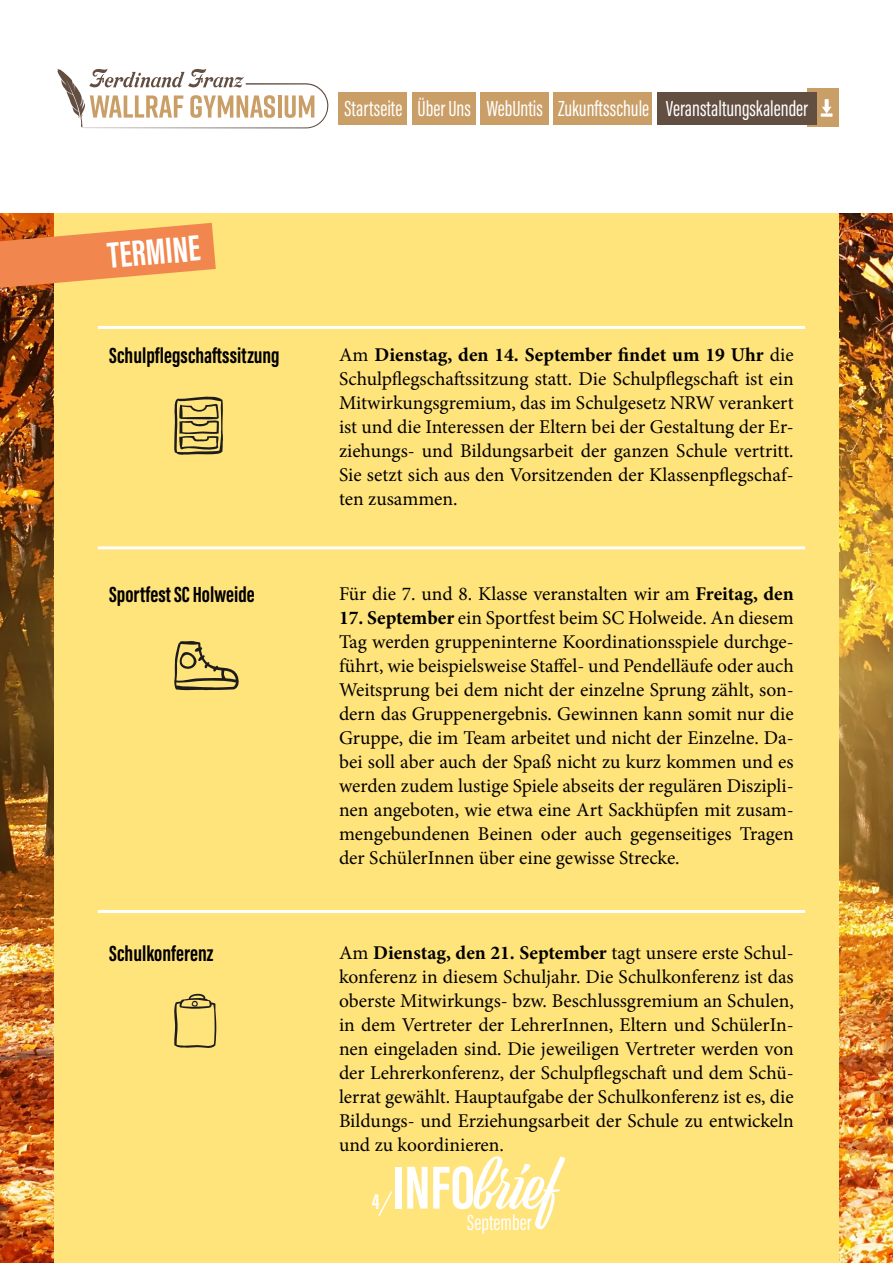
<style>
.page{position:relative;width:893px;height:1263px;background:#fff}
.page>*{position:absolute;margin:0;border:0;box-sizing:border-box;transform-origin:0 0}
.t1{font:62.7px "Viktor Script";color:#fff}
.t2{font:700 37.5px "Acumin Pro Extra Cond";color:#fff}
.t3{font:22.5px "Acumin Pro Extra Cond";color:#fff}
.t4{font:700 22.5px "Acumin Pro Extra Cond";color:#000}
.t5{font:700 22.5px "Acumin Pro Extra Cond";color:#fff}
.t6{font:19.5px/24px "Minion Pro";color:#000;text-align:justify}
.s1{font-weight:700}
.s2{font-family:"Acumin Pro Extra Cond";font-weight:700}
</style>
<div class="page">
<img style="left:0;top:213px;width:893px;height:1050px">
<div style="left:54px;top:207px;width:785px;height:1056px;background:#ffe37b"></div>
<svg style="left:0;top:223px;width:216px;height:65px"></svg>
<div style="left:0;top:0;width:893px;height:213px;background:#fff"></div>
<hr style="left:98px;top:910px;width:707px;height:3px;background:#fff">
<hr style="left:98px;top:546px;width:707px;height:3px;background:#fff">
<svg style="left:174px;top:993px;width:42px;height:55px"></svg>
<hr style="left:98px;top:326px;width:707px;height:3px;background:#fff">
<svg style="left:174px;top:641px;width:65px;height:50px"></svg>
<svg style="left:174px;top:396px;width:49px;height:59px"></svg>
<svg style="left:378px;top:1191px;width:14px;height:25px"></svg>
<div style="left:808px;top:89px;width:31px;height:38px;background:#ca9e67"></div>
<div style="left:339px;top:92px;width:68px;height:32px;background:#ca9e67"></div>
<div style="left:481px;top:92px;width:68px;height:32px;background:#ca9e67"></div>
<div style="left:657px;top:92px;width:159px;height:32px;background:#634e42"></div>
<div style="left:412px;top:92px;width:64px;height:32px;background:#ca9e67"></div>
<div style="left:553px;top:92px;width:99px;height:32px;background:#ca9e67"></div>
<svg style="left:57px;top:69px;width:271px;height:59px"></svg>
<svg style="left:821px;top:99px;width:12px;height:18px"></svg>
<p class="t3" style="left:344px;top:95px;width:465px">Startseite Über Uns WebUntis Zukunftsschule Veranstaltungskalender</p>
<h2 class="t2" style="left:106px;top:233px;width:94px;rotate:-5deg">TERMINE</h2>
<p class="t4" style="left:109px;top:342px;width:172px">Schulpflegschaftssitzung</p>
<p class="t6" style="left:339px;top:343px;width:456px">Am <span class="s1">Dienstag, den 14. September findet um 19 Uhr</span> die Schulpflegschaftssitzung statt. Die Schulpflegschaft ist ein Mitwirkungsgremium, das im Schulgesetz NRW verankert ist und die Interessen der Eltern bei der Gestaltung der Er&shy;ziehungs- und Bildungsarbeit der ganzen Schule vertritt.<br>Sie setzt sich aus den Vorsitzenden der Klassenpflegschaf&shy;ten zusammen.</p>
<p class="t4" style="left:109px;top:581px;width:147px">Sportfest SC Holweide</p>
<p class="t6" style="left:339px;top:582px;width:456px">Für die 7. und 8. Klasse veranstalten wir am <span class="s1">Freitag, den</span></p>
<p class="t6" style="left:339px;top:606px;width:456px"><span class="s1">17. September</span> ein Sportfest beim SC Holweide. An diesem Tag werden gruppeninterne Koordinationsspiele durchge&shy;führt, wie beispielsweise Staffel- und Pendelläufe oder auch Weitsprung bei dem nicht der einzelne Sprung zählt, son&shy;dern das Gruppenergebnis. Gewinnen kann somit nur die Gruppe, die im Team arbeitet und nicht der Einzelne. Da&shy;bei soll aber auch der Spaß nicht zu kurz kommen und es werden zudem lustige Spiele abseits der regulären Diszipli&shy;nen angeboten, wie etwa eine Art Sackhüpfen mit zusam&shy;mengebundenen Beinen oder auch gegenseitiges Tragen der SchülerInnen über eine gewisse Strecke.</p>
<p class="t4" style="left:109px;top:940px;width:106px">Schulkonferenz</p>
<p class="t6" style="left:339px;top:941px;width:456px">Am <span class="s1">Dienstag, den 21. September</span> tagt unsere erste Schul&shy;konferenz in diesem Schuljahr. Die Schulkonferenz ist das oberste Mitwirkungs- bzw. Beschlussgremium an Schulen, in dem Vertreter der LehrerInnen, Eltern und SchülerIn&shy;nen eingeladen sind. Die jeweiligen Vertreter werden von der Lehrerkonferenz, der Schulpflegschaft und dem Schü&shy;lerrat gewählt. Hauptaufgabe der Schulkonferenz ist es, die Bildungs- und Erziehungsarbeit der Schule zu entwickeln und zu koordinieren.</p>
<p class="t5" style="left:372px;top:1188px;width:9px">4</p>
<h1 class="t1" style="left:392px;top:1150px;width:167px"><span class="s2">INFO</span>brief</h1>
<p class="t3" style="left:467px;top:1209px;width:66px">September</p>
</div>
